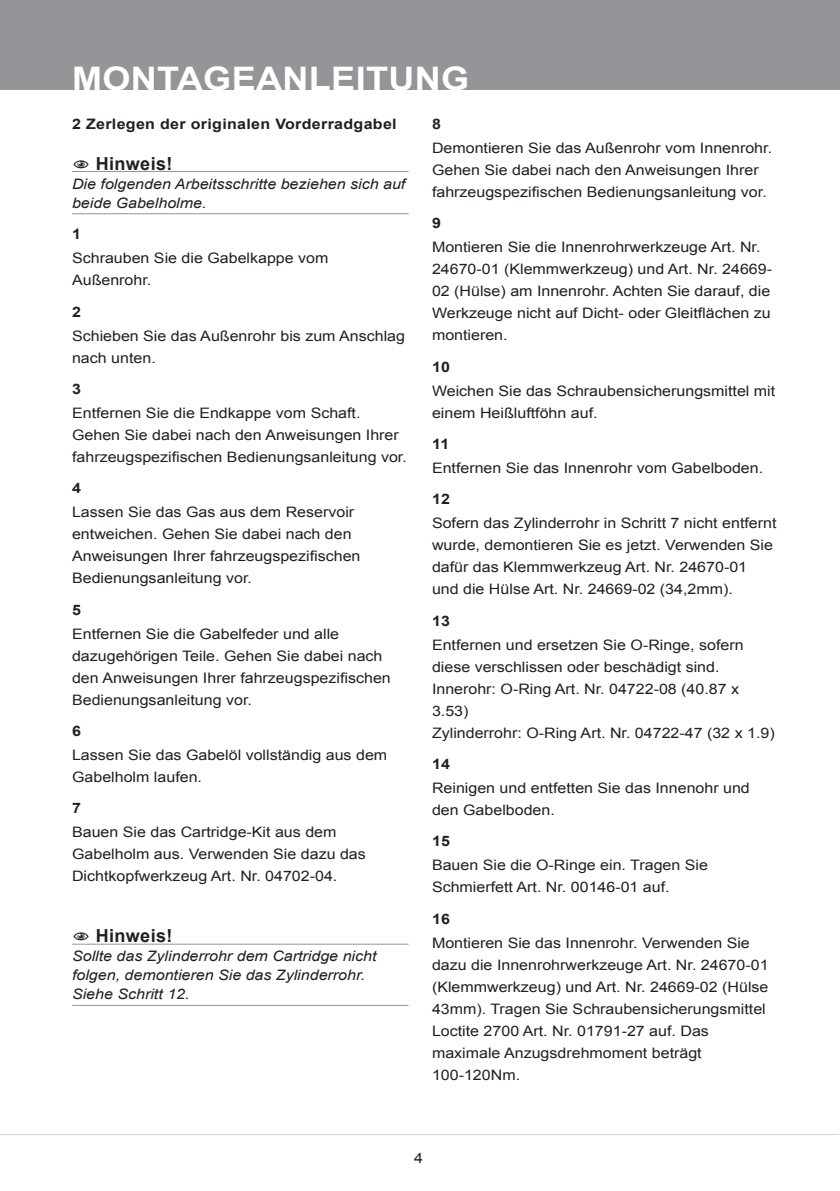
<style>
.page{position:relative;width:840px;height:1191px;background:#fff}
.page>*{position:absolute;margin:0;border:0;box-sizing:border-box;transform-origin:0 0}
.t1{font:700 32.4px "Arial";letter-spacing:.01em;color:#fff;scale:1.11 1}
.t2{font:700 18px "Arial";letter-spacing:.02em;color:#231f20}
.t3{font:14.4px/22px "Arial";color:#231f20;scale:1.11 1}
.t4{font:italic 14.4px/19px "Arial";color:#231f20;scale:1.11 1}
.t5{font:700 14.4px "Arial";letter-spacing:.02em;color:#231f20;scale:1.11 1}
</style>
<div class="page">
<div style="left:0;top:0;width:839px;height:90px;background:#939598"></div>
<hr style="left:0;top:1134px;width:838px;height:1px;background:#d1d2d4">
<hr style="left:72px;top:171px;width:336px;height:1px;background:#939598">
<hr style="left:72px;top:213px;width:336px;height:1px;background:#939598">
<hr style="left:72px;top:943px;width:336px;height:1px;background:#939598">
<hr style="left:72px;top:1005px;width:336px;height:1px;background:#939598">
<h1 class="t1" style="left:72px;top:57px;width:359px">MONTAGEANLEITUNG</h1>
<p class="t5" style="left:72px;top:114px;width:294px">2 Zerlegen der originalen Vorderradgabel</p>
<p class="t2" style="left:96px;top:151px;width:78px">Hinweis!</p>
<p class="t4" style="left:72px;top:174px;width:301px">Die folgenden Arbeitsschritte beziehen sich auf beide Gabelholme.</p>
<p class="t5" style="left:72px;top:224px;width:10px">1</p>
<p class="t3" style="left:72px;top:247px;width:232px">Schrauben Sie die Gabelkappe vom<br>Außenrohr.</p>
<p class="t5" style="left:72px;top:302px;width:10px">2</p>
<p class="t3" style="left:72px;top:324px;width:301px">Schieben Sie das Außenrohr bis zum Anschlag nach unten.</p>
<p class="t5" style="left:72px;top:379px;width:10px">3</p>
<p class="t3" style="left:72px;top:402px;width:303px">Entfernen Sie die Endkappe vom Schaft.<br>Gehen Sie dabei nach den Anweisungen Ihrer fahrzeugspezifischen Bedienungsanleitung vor.</p>
<p class="t5" style="left:72px;top:478px;width:10px">4</p>
<p class="t3" style="left:72px;top:501px;width:261px">Lassen Sie das Gas aus dem Reservoir entweichen. Gehen Sie dabei nach den Anweisungen Ihrer fahrzeugspezifischen Bedienungsanleitung vor.</p>
<p class="t5" style="left:72px;top:600px;width:10px">5</p>
<p class="t3" style="left:72px;top:623px;width:288px">Entfernen Sie die Gabelfeder und alle dazugehörigen Teile. Gehen Sie dabei nach den Anweisungen Ihrer fahrzeugspezifischen Bedienungsanleitung vor.</p>
<p class="t5" style="left:72px;top:721px;width:10px">6</p>
<p class="t3" style="left:72px;top:744px;width:285px">Lassen Sie das Gabelöl vollständig aus dem<br>Gabelholm laufen.</p>
<p class="t5" style="left:72px;top:798px;width:10px">7</p>
<p class="t3" style="left:72px;top:821px;width:266px">Bauen Sie das Cartridge-Kit aus dem<br>Gabelholm aus. Verwenden Sie dazu das<br>Dichtkopfwerkzeug Art. Nr. 04702-04.</p>
<p class="t5" style="left:432px;top:114px;width:10px">8</p>
<p class="t3" style="left:432px;top:137px;width:308px">Demontieren Sie das Außenrohr vom Innenrohr.<br>Gehen Sie dabei nach den Anweisungen Ihrer fahrzeugspezifischen Bedienungsanleitung vor.</p>
<p class="t5" style="left:432px;top:213px;width:10px">9</p>
<p class="t3" style="left:432px;top:236px;width:308px">Montieren Sie die Innenrohrwerkzeuge Art. Nr.<br>24670-01 (Klemmwerkzeug) und Art. Nr. 24669- 02 (Hülse) am Innenrohr. Achten Sie darauf, die Werkzeuge nicht auf Dicht- oder Gleitflächen zu montieren.</p>
<p class="t5" style="left:432px;top:357px;width:18px">10</p>
<p class="t3" style="left:432px;top:379px;width:310px">Weichen Sie das Schraubensicherungsmittel mit einem Heißluftföhn auf.</p>
<p class="t5" style="left:432px;top:434px;width:17px">11</p>
<p class="t3" style="left:432px;top:457px;width:300px">Entfernen Sie das Innenrohr vom Gabelboden.</p>
<p class="t5" style="left:432px;top:489px;width:18px">12</p>
<p class="t3" style="left:432px;top:512px;width:312px">Sofern das Zylinderrohr in Schritt 7 nicht entfernt wurde, demontieren Sie es jetzt. Verwenden Sie dafür das Klemmwerkzeug Art. Nr. 24670-01 und die Hülse Art. Nr. 24669-02 (34,2mm).</p>
<p class="t5" style="left:432px;top:611px;width:18px">13</p>
<p class="t3" style="left:432px;top:634px;width:310px">Entfernen und ersetzen Sie O-Ringe, sofern diese verschlissen oder beschädigt sind.<br>Innerohr: O-Ring Art. Nr. 04722-08 (40.87 x 3.53)<br>Zylinderrohr: O-Ring Art. Nr. 04722-47 (32 x 1.9)</p>
<p class="t5" style="left:432px;top:754px;width:18px">14</p>
<p class="t3" style="left:432px;top:777px;width:288px">Reinigen und entfetten Sie das Innenohr und den Gabelboden.</p>
<p class="t5" style="left:432px;top:831px;width:18px">15</p>
<p class="t3" style="left:432px;top:854px;width:250px">Bauen Sie die O-Ringe ein. Tragen Sie<br>Schmierfett Art. Nr. 00146-01 auf.</p>
<p class="t5" style="left:432px;top:909px;width:18px">16</p>
<p class="t3" style="left:432px;top:932px;width:304px">Montieren Sie das Innenrohr. Verwenden Sie dazu die Innenrohrwerkzeuge Art. Nr. 24670-01 (Klemmwerkzeug) und Art. Nr. 24669-02 (Hülse 43mm). Tragen Sie Schraubensicherungsmittel Loctite 2700 Art. Nr. 01791-27 auf. Das maximale Anzugsdrehmoment beträgt 100-120Nm.</p>
<p class="t2" style="left:96px;top:924px;width:78px">Hinweis!</p>
<p class="t4" style="left:72px;top:947px;width:275px">Sollte das Zylinderrohr dem Cartridge nicht folgen, demontieren Sie das Zylinderrohr.<br>Siehe Schritt 12.</p>
<p class="t3" style="left:414px;top:1147px;width:10px">4</p>
</div>
